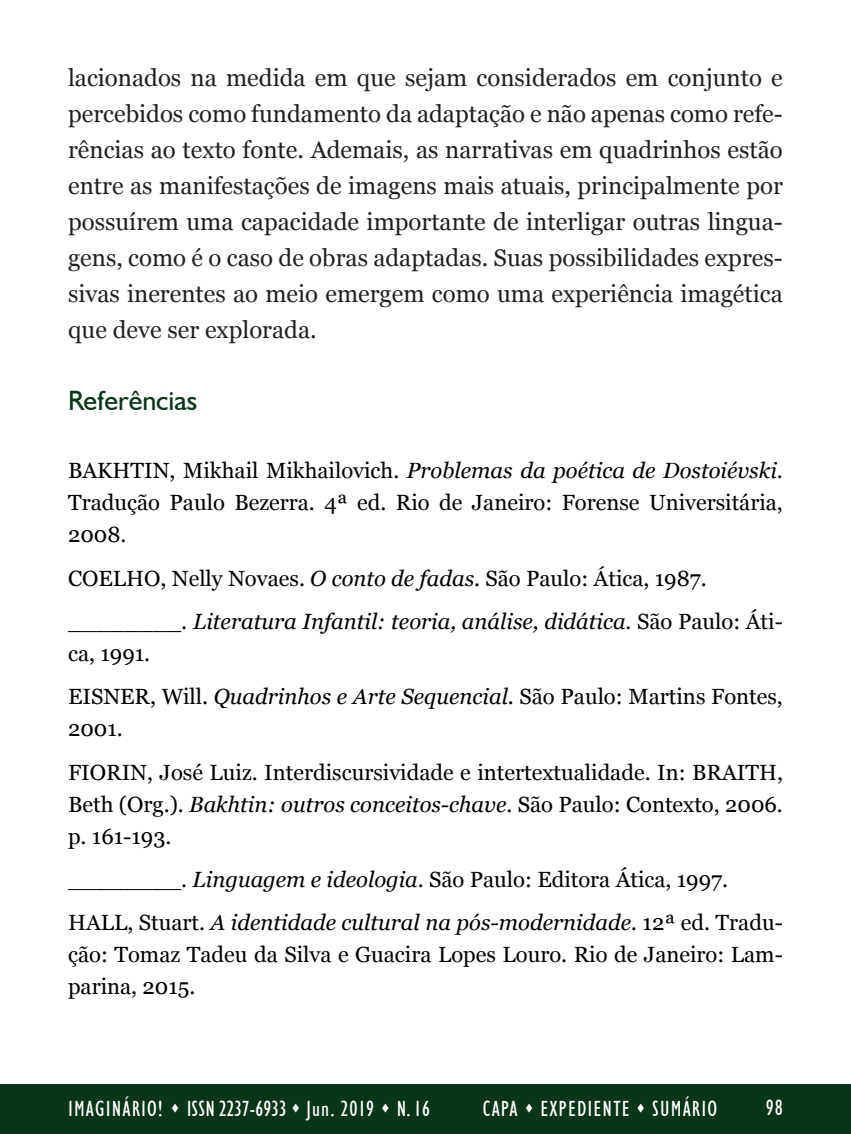
<style>
.page{position:relative;width:851px;height:1134px;background:#fff}
.page>*{position:absolute;margin:0;border:0;box-sizing:border-box;transform-origin:0 0}
.t1{font:28px "Humanist 521 BT";color:#093518}
.t2{font:24px/36px "Georgia";color:#231f20;text-align:justify}
.t3{font:22px/32px "Georgia";color:#000}
.t4{font:condensed 22px "Humanist 521 BT";letter-spacing:.05em;color:#fff}
.s1{font-style:italic}
</style>
<div class="page">
<div style="left:0;top:1084px;width:850px;height:50px;background:#093518"></div>
<p class="t2" style="left:68px;top:60px;width:716px">lacionados na medida em que sejam considerados em conjunto e percebidos como fundamento da adaptação e não apenas como refe&shy;rências ao texto fonte. Ademais, as narrativas em quadrinhos estão entre as manifestações de imagens mais atuais, principalmente por possuírem uma capacidade importante de interligar outras lingua&shy;gens, como é o caso de obras adaptadas. Suas possibilidades expres&shy;sivas inerentes ao meio emergem como uma experiência imagética que deve ser explorada.</p>
<p class="t1" style="left:68px;top:383px;width:131px">Referências</p>
<p class="t3" style="left:68px;top:455px;width:716px;text-align:justify">BAKHTIN, Mikhail Mikhailovich. <span class="s1">Problemas da poética de Dostoiévski</span>.<br>Tradução Paulo Bezerra. 4ª ed. Rio de Janeiro: Forense Universitária, 2008.</p>
<p class="t3" style="left:68px;top:557px;width:716px;line-height:43.4px">COELHO, Nelly Novaes. <span class="s1">O conto de fadas</span>. São Paulo: Ática, 1987. ________. <span class="s1">Literatura Infantil: teoria, análise, didática</span>. São Paulo: Áti-</p>
<p class="t3" style="left:68px;top:632px;width:716px;line-height:43.4px">ca, 1991.<br>EISNER, Will. <span class="s1">Quadrinhos e Arte Sequencial</span>. São Paulo: Martins Fontes,</p>
<p class="t3" style="left:68px;top:707px;width:716px;line-height:43.4px">2001.<br>FIORIN, José Luiz. Interdiscursividade e intertextualidade. In: BRAITH,</p>
<p class="t3" style="left:68px;top:788px;width:716px">Beth (Org.). <span class="s1">Bakhtin: outros conceitos-chave</span>. São Paulo: Contexto, 2006. p. 161-193.</p>
<p class="t3" style="left:68px;top:858px;width:716px;line-height:43.4px">________. <span class="s1">Linguagem e ideologia</span>. São Paulo: Editora Ática, 1997.<br>HALL, Stuart. <span class="s1">A identidade cultural na pós-modernidade.</span> 12ª ed. Tradu-</p>
<p class="t3" style="left:68px;top:939px;width:716px">ção: Tomaz Tadeu da Silva e Guacira Lopes Louro. Rio de Janeiro: Lam&shy;parina, 2015.</p>
<p class="t4" style="left:68px;top:1095px;width:363px">IMAGINÁRIO! ▲ ISSN 2237-6933 ▲ Jun. 2019 ▲ N. 16</p>
<p class="t4" style="left:483px;top:1095px;width:236px">CAPA ▲ EXPEDIENTE ▲ SUMÁRIO</p>
<p class="t4" style="left:765px;top:1095px;width:19px">98</p>
</div>
